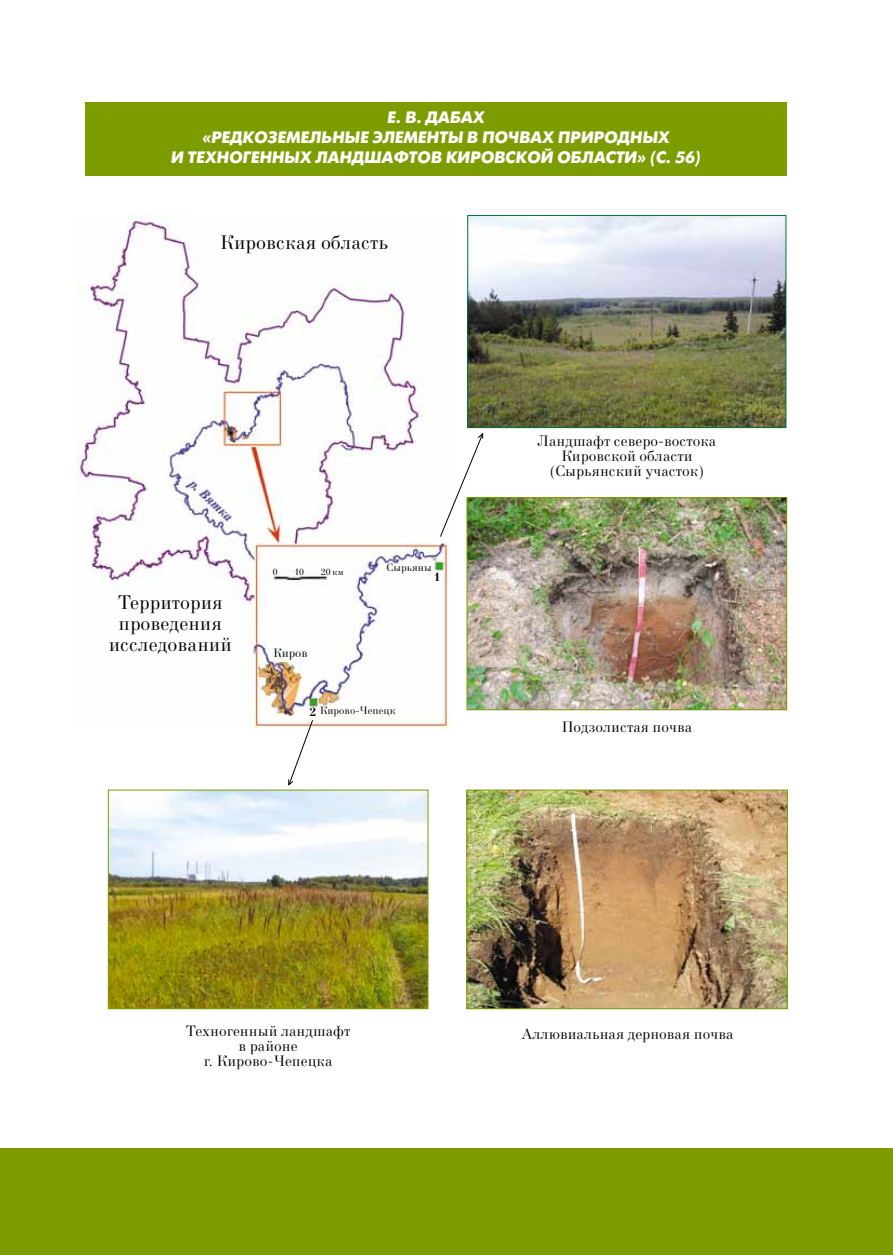
<style>
.page{position:relative;width:893px;height:1255px;background:#fff}
.page>*{position:absolute;margin:0;border:0;box-sizing:border-box;transform-origin:0 0}
.t1{font:19.5px/21px "New Standard C";color:#000;text-align:center}
.t2{font:italic 700 16.5px/19.8px "Futuris C";color:#fff;text-align:center}
.t3{font:15px/15px "New Standard C";color:#000;text-align:center}
.t4{font:12px "New Standard C";color:#000}
.t5{font:700 12px "New Standard C";color:#000}
.t6{font:10.5px "New Standard C";color:#000}
.t7{font:9px "New Standard C";color:#000}
</style>
<div class="page">
<div style="left:0;top:1148px;width:893px;height:106px;background:#7d9c00"></div>
<div style="left:85px;top:102px;width:702px;height:73px;background:#7d9c00"></div>
<img style="left:77px;top:215px;width:373px;height:514px">
<img style="left:469px;top:217px;width:315px;height:209px">
<div style="left:467px;top:215px;width:319px;height:213px;border:1px solid #007138"></div>
<img style="left:469px;top:499px;width:316px;height:209px">
<div style="left:467px;top:497px;width:320px;height:213px;border:1px solid #7d9c00"></div>
<img style="left:110px;top:791px;width:316px;height:216px">
<div style="left:108px;top:789px;width:320px;height:220px;border:1px solid #7d9c00"></div>
<img style="left:468px;top:791px;width:318px;height:216px">
<div style="left:466px;top:789px;width:322px;height:220px;border:1px solid #7d9c00"></div>
<svg style="left:287px;top:719px;width:27px;height:67px"></svg>
<svg style="left:439px;top:433px;width:44px;height:104px"></svg>
<p class="t2" style="left:171px;top:108px;width:531px">Е. В. Дабах<br>«Редкоземельные элементы в почвах природных<br>и техногенных ландшафтов Кировской области» (с. 56)</p>
<h1 class="t1" style="left:220px;top:232px;width:170px">Кировская область</h1>
<h1 class="t1" style="left:109px;top:592px;width:125px">Территория проведения исследований</h1>
<p class="t7" style="left:273px;top:567px;width:6px">0</p>
<p class="t7" style="left:294px;top:567px;width:11px">10</p>
<p class="t7" style="left:321px;top:567px;width:24px">20 км</p>
<p class="t4" style="left:273px;top:646px;width:36px">Киров</p>
<p class="t6" style="left:387px;top:561px;width:47px">Сырьяны</p>
<p class="t5" style="left:434px;top:569px;width:8px">1</p>
<p class="t6" style="left:320px;top:705px;width:77px">Кирово-Чепецк</p>
<p class="t5" style="left:309px;top:705px;width:8px">2</p>
<p class="t3" style="left:537px;top:434px;width:181px">Ландшафт северо-востока<br>Кировской области (Сырьянский участок)</p>
<p class="t3" style="left:561px;top:719px;width:132px">Подзолистая почва</p>
<p class="t3" style="left:186px;top:1023px;width:166px">Техногенный ландшафт в районе<br>г. Кирово-Чепецка</p>
<p class="t3" style="left:522px;top:1026px;width:213px">Аллювиальная дерновая почва</p>
</div>
